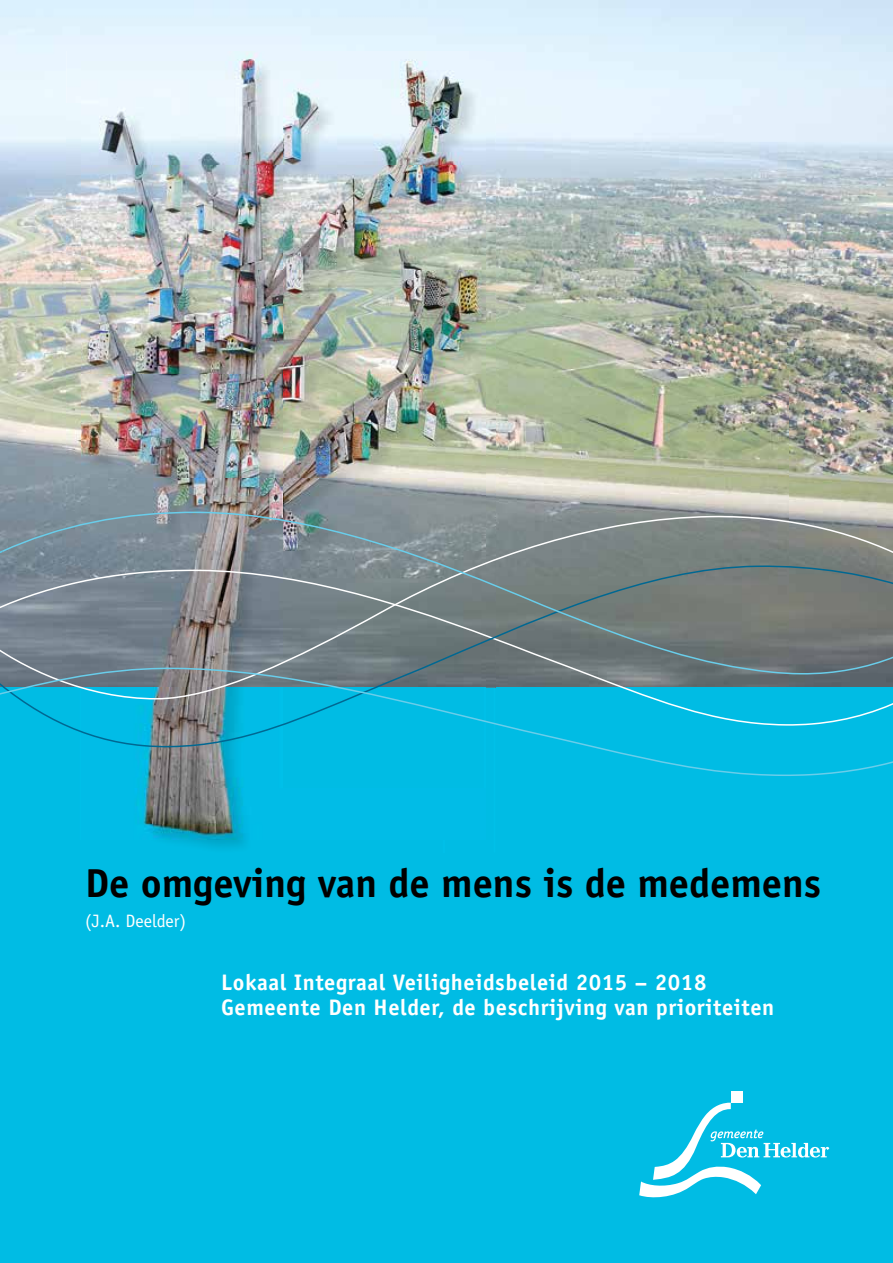
<style>
.page{position:relative;width:893px;height:1263px;background:#fff}
.page>*{position:absolute;margin:0;border:0;box-sizing:border-box;transform-origin:0 0}
.t1{font:700 40.5px "Officina Sans Std";color:#000}
.t2{font:700 22.5px/25.5px "Officina Sans Std";letter-spacing:.025em;color:#fff}
.t3{font:18px "Officina Sans Std";color:#fff}
</style>
<div class="page">
<img style="left:0;top:0;width:104px;height:515px">
<img style="left:486px;top:52px;width:302px;height:318px">
<img style="left:788px;top:52px;width:105px;height:460px">
<img style="left:495px;top:370px;width:293px;height:142px">
<div style="left:0;top:688px;width:893px;height:575px;background:#00bce4"></div>
<div style="left:731px;top:1091px;width:11px;height:12px;background:#fff"></div>
<svg style="left:639px;top:1102px;width:190px;height:96px"></svg>
<img style="left:486px;top:62px;width:9px;height:450px">
<div style="left:66px;top:51px;width:367px;height:53px;background:#e9f5ff"></div>
<img style="left:66px;top:104px;width:16px;height:408px">
<img style="left:82px;top:62px;width:404px;height:778px">
<svg style="left:1px;top:512px;width:892px;height:155px;background:#798487"></svg>
<svg style="left:0;top:549px;width:5px;height:14px"></svg>
<svg style="left:0;top:667px;width:893px;height:110px"></svg>
<h1 class="t1" style="left:85px;top:858px;width:738px">De omgeving van de mens is de medemens</h1>
<p class="t3" style="left:85px;top:910px;width:103px">(J.A. Deelder)</p>
<p class="t2" style="left:221px;top:969px;width:555px">Lokaal Integraal Veiligheidsbeleid 2015 – 2018<br>Gemeente Den Helder, de beschrijving van prioriteiten</p>
</div>
